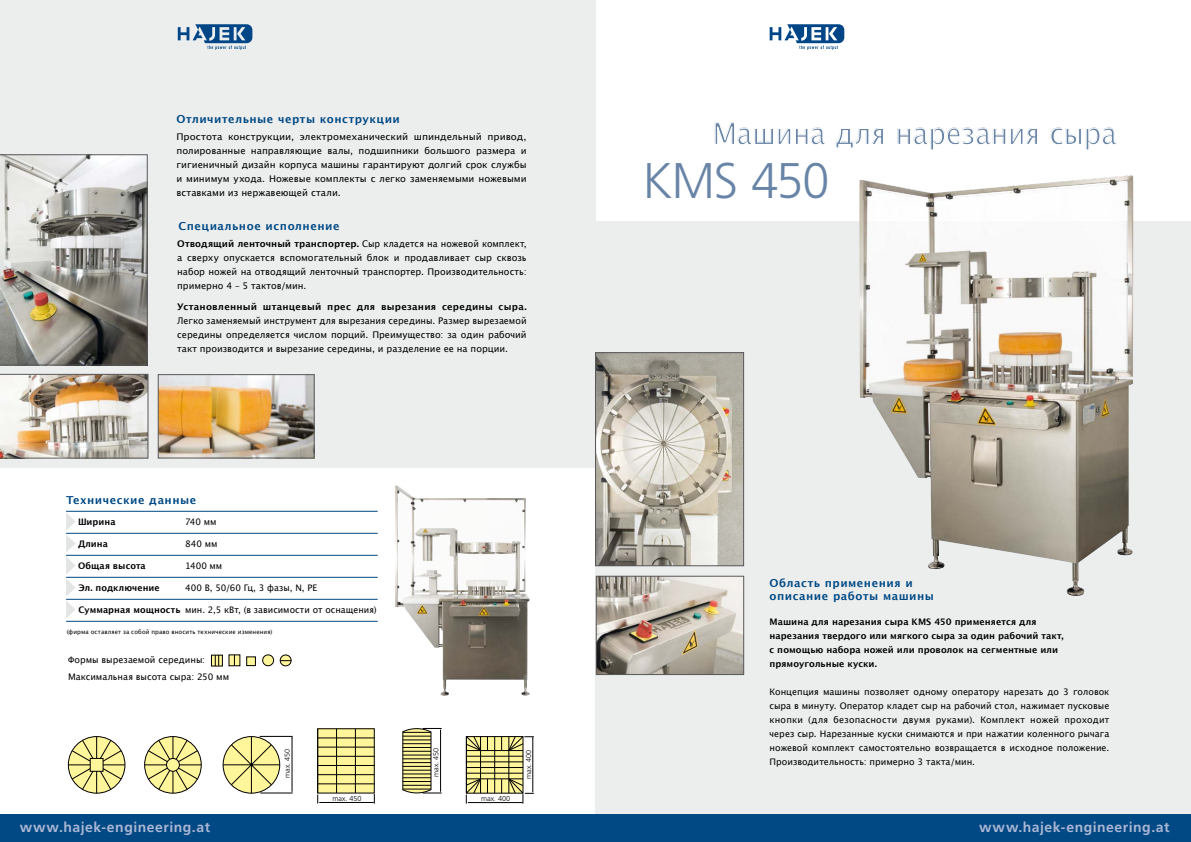
<style>
.page{position:relative;width:1191px;height:842px;background:#fff}
.page>*{position:absolute;margin:0;border:0;box-sizing:border-box;transform-origin:0 0}
.t1{font:300 50px "Frutiger";letter-spacing:-.02em;color:#6884a6}
.t2{font:30px "Lucida Grande";letter-spacing:-.02em;color:#6884a6;scale:.96 1}
.t3{font:700 14px "Frutiger";letter-spacing:.035em;color:#acb6d3}
.t4{font:700 11px/13.2px "Lucida Grande";letter-spacing:.045em;color:#004985}
.t5{font:9.2px/14px "Lucida Grande";color:#000;text-align:justify}
.t6{font:9.2px/14px "Lucida Grande";color:#000;text-align:justify;scale:1.06 1}
.t7{font:700 9.2px "Lucida Grande";letter-spacing:.025em;color:#000}
.t8{font:9px/14px "Lucida Grande";color:#000}
.t9{font:700 9px/14px "Lucida Grande";letter-spacing:.005em;color:#000}
.t10{font:300 7.3px "Frutiger";color:#000}
.t11{font:6px "Lucida Grande";letter-spacing:.015em;color:#000}
.s1{font-weight:700}
</style>
<div class="page">
<div style="left:595px;top:221px;width:596px;height:601px;background:#eceded"></div>
<div style="left:0;top:0;width:595px;height:467px;background:#eceded"></div>
<div style="left:0;top:814px;width:1191px;height:28px;background:#004985"></div>
<img style="left:160px;top:376px;width:152px;height:80px">
<div style="left:158px;top:374px;width:156px;height:84px;border:1px solid #58585a"></div>
<img style="left:0;top:374px;width:148px;height:84px">
<img style="left:598px;top:578px;width:144px;height:95px">
<div style="left:596px;top:576px;width:148px;height:99px;border:1px solid #58585a"></div>
<svg style="left:0;top:155px;width:147px;height:210px"></svg>
<img style="left:597px;top:354px;width:145px;height:210px">
<div style="left:595px;top:352px;width:149px;height:214px;border:1px solid #58585a"></div>
<img style="left:859px;top:175px;width:274px;height:421px">
<img style="left:395px;top:485px;width:135px;height:211px">
<svg style="left:68px;top:736px;width:57px;height:57px"></svg>
<div style="left:90px;top:758px;width:13px;height:13px;background:#fff59b"></div>
<div style="left:90px;top:758px;width:13px;height:13px;border:1px solid #000"></div>
<svg style="left:144px;top:736px;width:58px;height:57px"></svg>
<div style="left:166px;top:758px;width:13px;height:13px;background:#fff59b;border-radius:50%"></div>
<div style="left:166px;top:758px;width:13px;height:13px;border:1px solid #000;border-radius:50%"></div>
<svg style="left:223px;top:736px;width:57px;height:57px"></svg>
<hr style="left:292px;top:737px;width:1px;height:54px;background:#000">
<hr style="left:260px;top:793px;width:33px;height:1px;background:#000">
<hr style="left:260px;top:736px;width:33px;height:1px;background:#000">
<div style="left:318px;top:729px;width:56px;height:64px;background:#fff59b"></div>
<hr style="left:355px;top:729px;width:1px;height:64px;background:#000">
<hr style="left:336px;top:729px;width:1px;height:64px;background:#000">
<hr style="left:317px;top:729px;width:1px;height:64px;background:#000">
<hr style="left:318px;top:784px;width:56px;height:1px;background:#000">
<hr style="left:318px;top:774px;width:56px;height:1px;background:#000">
<hr style="left:318px;top:765px;width:56px;height:1px;background:#000">
<hr style="left:318px;top:756px;width:56px;height:1px;background:#000">
<hr style="left:318px;top:747px;width:56px;height:1px;background:#000">
<hr style="left:318px;top:738px;width:56px;height:1px;background:#000">
<hr style="left:319px;top:802px;width:55px;height:1px;background:#000">
<svg style="left:468px;top:738px;width:53px;height:53px;background:#efe691"></svg>
<div style="left:466px;top:736px;width:57px;height:57px;border:1px solid #000"></div>
<hr style="left:466px;top:736px;width:1px;height:57px;background:#000">
<hr style="left:480px;top:736px;width:1px;height:57px;background:#000">
<svg style="left:487px;top:780px;width:1px;height:13px"></svg>
<hr style="left:494px;top:736px;width:1px;height:57px;background:#000">
<hr style="left:508px;top:736px;width:1px;height:57px;background:#000">
<hr style="left:466px;top:750px;width:57px;height:1px;background:#000">
<hr style="left:466px;top:756px;width:57px;height:1px;background:#000">
<hr style="left:466px;top:762px;width:57px;height:1px;background:#000">
<hr style="left:466px;top:767px;width:57px;height:1px;background:#000">
<hr style="left:466px;top:773px;width:57px;height:1px;background:#000">
<hr style="left:466px;top:779px;width:57px;height:1px;background:#000">
<svg style="left:487px;top:737px;width:1px;height:13px"></svg>
<svg style="left:501px;top:779px;width:1px;height:14px"></svg>
<svg style="left:501px;top:737px;width:1px;height:13px"></svg>
<svg style="left:467px;top:736px;width:14px;height:15px"></svg>
<hr style="left:468px;top:802px;width:54px;height:1px;background:#000">
<svg style="left:466px;top:778px;width:15px;height:26px"></svg>
<hr style="left:532px;top:737px;width:1px;height:55px;background:#000">
<svg style="left:508px;top:778px;width:26px;height:26px"></svg>
<svg style="left:508px;top:736px;width:26px;height:15px"></svg>
<svg style="left:402px;top:728px;width:39px;height:66px"></svg>
<svg style="left:213px;top:657px;width:8px;height:7px"></svg>
<div style="left:211px;top:655px;width:12px;height:11px;border:1px solid #000"></div>
<div style="left:263px;top:655px;width:10px;height:11px;background:#fff59b;border-radius:50%"></div>
<div style="left:262px;top:655px;width:12px;height:11px;border:1px solid #000;border-radius:50%"></div>
<svg style="left:215px;top:655px;width:4px;height:11px"></svg>
<svg style="left:231px;top:657px;width:7px;height:7px"></svg>
<svg style="left:280px;top:655px;width:11px;height:11px"></svg>
<div style="left:280px;top:655px;width:11px;height:11px;border:1px solid #000;border-radius:50%"></div>
<div style="left:247px;top:657px;width:8px;height:9px;background:#fff59b"></div>
<div style="left:246px;top:657px;width:10px;height:9px;border:1px solid #000"></div>
<hr style="left:66px;top:511px;width:312px;height:1px;background:#004985">
<hr style="left:66px;top:533px;width:312px;height:1px;background:#004985">
<hr style="left:66px;top:555px;width:312px;height:1px;background:#004985">
<hr style="left:66px;top:577px;width:312px;height:1px;background:#004985">
<hr style="left:66px;top:599px;width:312px;height:1px;background:#004985">
<hr style="left:66px;top:621px;width:312px;height:1px;background:#004985">
<svg style="left:66px;top:513px;width:10px;height:105px"></svg>
<svg style="left:769px;top:24px;width:75px;height:26px"></svg>
<svg style="left:178px;top:24px;width:74px;height:26px"></svg>
<p class="t4" style="left:176px;top:113px;width:225px">Отличительные черты конструкции</p>
<p class="t6" style="left:176px;top:130px;width:332px">Простота конструкции, электромеханический шпиндельный привод, полированные направляющие валы, подшипники большого размера и гигиеничный дизайн корпуса машины гарантируют долгий срок службы и минимум ухода. Ножевые комплекты с легко заменяемыми ножевыми вставками из нержавеющей стали.</p>
<p class="t4" style="left:178px;top:219px;width:162px">Специальное исполнение</p>
<p class="t5" style="left:177px;top:237px;width:351px"><span class="s1">Отводящий ленточный транспортер.</span> Сыр кладется на ножевой комплект, а сверху опускается вспомогательный блок и продавливает сыр сквозь набор ножей на отводящий ленточный транспортер. Производительность: примерно 4 – 5 тактов/мин.</p>
<p class="t7" style="left:177px;top:299px;width:351px">Установленный штанцевый прес для вырезания середины сыра.</p>
<p class="t5" style="left:177px;top:314px;width:351px">Легко заменяемый инструмент для вырезания середины. Размер вырезаемой середины определяется числом порций. Преимущество: за один рабочий такт производится и вырезание середины, и разделение ее на порции.</p>
<p class="t4" style="left:66px;top:493px;width:132px">Технические данные</p>
<p class="t9" style="left:78px;top:514px;width:39px">Ширина</p>
<p class="t8" style="left:185px;top:514px;width:33px">740 мм</p>
<p class="t9" style="left:78px;top:536px;width:31px">Длина</p>
<p class="t8" style="left:185px;top:536px;width:34px">840 мм</p>
<p class="t9" style="left:78px;top:558px;width:69px">Общая высота</p>
<p class="t8" style="left:185px;top:558px;width:39px">1400 мм</p>
<p class="t9" style="left:78px;top:580px;width:83px">Эл. подключение</p>
<p class="t8" style="left:185px;top:580px;width:134px">400 В, 50/60 Гц, 3 фазы, N, PE</p>
<p class="t8" style="left:78px;top:602px;width:299px"><span class="s1">Суммарная мощность</span> мин. 2,5 кВт, (в зависимости от оснащения)</p>
<p class="t11" style="left:67px;top:628px;width:207px">(фирма оставляет за собой право вносить технические изменения)</p>
<p class="t8" style="left:68px;top:651px;width:163px;line-height:17px">Формы вырезаемой середины:<br>Максимальная высота сыра: 250 мм</p>
<p class="t10" style="left:283px;top:777px;width:31px;rotate:-90deg">max. 450</p>
<p class="t10" style="left:432px;top:777px;width:31px;rotate:-90deg">max. 450</p>
<p class="t10" style="left:524px;top:778px;width:31px;rotate:-90deg">max. 400</p>
<p class="t10" style="left:332px;top:794px;width:31px">max. 450</p>
<p class="t10" style="left:481px;top:794px;width:31px">max. 400</p>
<h2 class="t2" style="left:712px;top:117px;width:423px">Машина для нарезания сыра</h2>
<h1 class="t1" style="left:642px;top:153px;width:188px">KMS 450</h1>
<p class="t4" style="left:769px;top:576px;width:166px">Область применения и описание работы машины</p>
<p class="t9" style="left:769px;top:615px;width:295px">Машина для нарезания сыра KMS 450 применяется для нарезания твердого или мягкого сыра за один рабочий такт, с помощью набора ножей или проволок на сегментные или прямоугольные куски.</p>
<p class="t8" style="left:769px;top:685px;width:341px;text-align:justify">Концепция машины позволяет одному оператору нарезать до 3 головок сыра в минуту. Оператор кладет сыр на рабочий стол, нажимает пусковые кнопки (для безопасности двумя руками). Комплект ножей проходит через сыр. Нарезанные куски снимаются и при нажатии коленного рычага ножевой комплект самостоятельно возвращается в исходное положение.<br>Производительность: примерно 3 такта/мин.</p>
<h3 class="t3" style="left:20px;top:819px;width:192px">www.hajek-engineering.at</h3>
<h3 class="t3" style="left:979px;top:819px;width:192px">www.hajek-engineering.at</h3>
</div>
